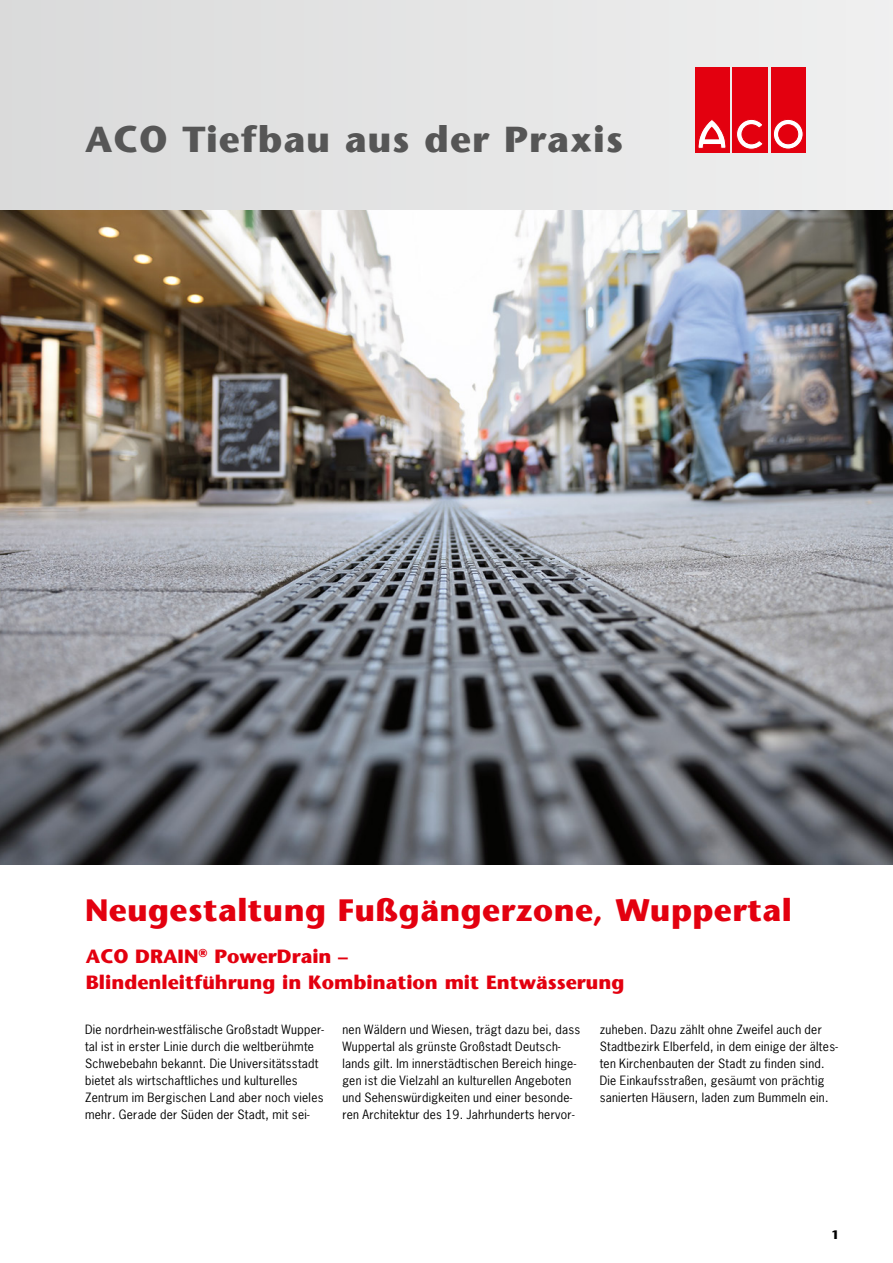
<style>
.page{position:relative;width:893px;height:1263px;background:#fff}
.page>*{position:absolute;margin:0;border:0;box-sizing:border-box;transform-origin:0 0}
.t1{font:700 36.75px "ITC Stone Sans";letter-spacing:.03em;color:#565656}
.t2{font:700 31.5px "ITC Stone Sans";letter-spacing:.015em;color:#e3000f}
.t3{font:700 19.5px/25.5px "ITC Stone Sans";color:#e3000f}
.t4{font:12px/17px "News Gothic";letter-spacing:.025em;color:#000}
.t5{font:700 12px "ITC Stone Sans";color:#000}
</style>
<div class="page">
<img style="left:0;top:210px;width:893px;height:654px">
<div style="left:0;top:0;width:893px;height:210px;background:#e4e5e5"></div>
<div style="left:694px;top:67px;width:35px;height:85px;background:#e3000f"></div>
<svg style="left:698px;top:119px;width:28px;height:30px"></svg>
<div style="left:732px;top:67px;width:36px;height:85px;background:#e3000f"></div>
<svg style="left:736px;top:119px;width:27px;height:30px"></svg>
<div style="left:771px;top:67px;width:35px;height:85px;background:#e3000f"></div>
<svg style="left:773px;top:119px;width:30px;height:30px"></svg>
<div style="left:773px;top:119px;width:30px;height:30px;border:1px solid #e3000f;border-radius:50%"></div>
<div style="left:779px;top:125px;width:19px;height:19px;background:#e3000f;border-radius:50%"></div>
<div style="left:779px;top:125px;width:19px;height:19px;border:1px solid #e3000f;border-radius:50%"></div>
<h1 class="t1" style="left:85px;top:116px;width:540px">ACO Tiefbau aus der Praxis</h1>
<h2 class="t2" style="left:85px;top:890px;width:708px">Neugestaltung Fußgängerzone, Wuppertal</h2>
<h3 class="t3" style="left:86px;top:943px;width:540px">ACO DRAIN<sup>®</sup> PowerDrain –<br>Blindenleitführung in Kombination mit Entwässerung</h3>
<p class="t4" style="left:85px;top:1021px;width:241px">Die nordrhein-westfälische Großstadt Wupper&shy;tal ist in erster Linie durch die weltberühmte Schwebebahn bekannt. Die Universitätsstadt bietet als wirtschaftliches und kulturelles Zentrum im Bergischen Land aber noch vieles mehr. Gerade der Süden der Stadt, mit sei-</p>
<p class="t4" style="left:342px;top:1021px;width:239px">nen Wäldern und Wiesen, trägt dazu bei, dass Wuppertal als grünste Großstadt Deutsch&shy;lands gilt. Im innerstädtischen Bereich hinge&shy;gen ist die Vielzahl an kulturellen Angeboten und Sehenswürdigkeiten und einer besonde&shy;ren Architektur des 19. Jahrhunderts hervor-</p>
<p class="t4" style="left:600px;top:1021px;width:240px">zuheben. Dazu zählt ohne Zweifel auch der Stadtbezirk Elberfeld, in dem einige der ältes&shy;ten Kirchenbauten der Stadt zu finden sind.<br>Die Einkaufsstraßen, gesäumt von prächtig sanierten Häusern, laden zum Bummeln ein.</p>
<p class="t5" style="left:831px;top:1227px;width:9px">1</p>
</div>
